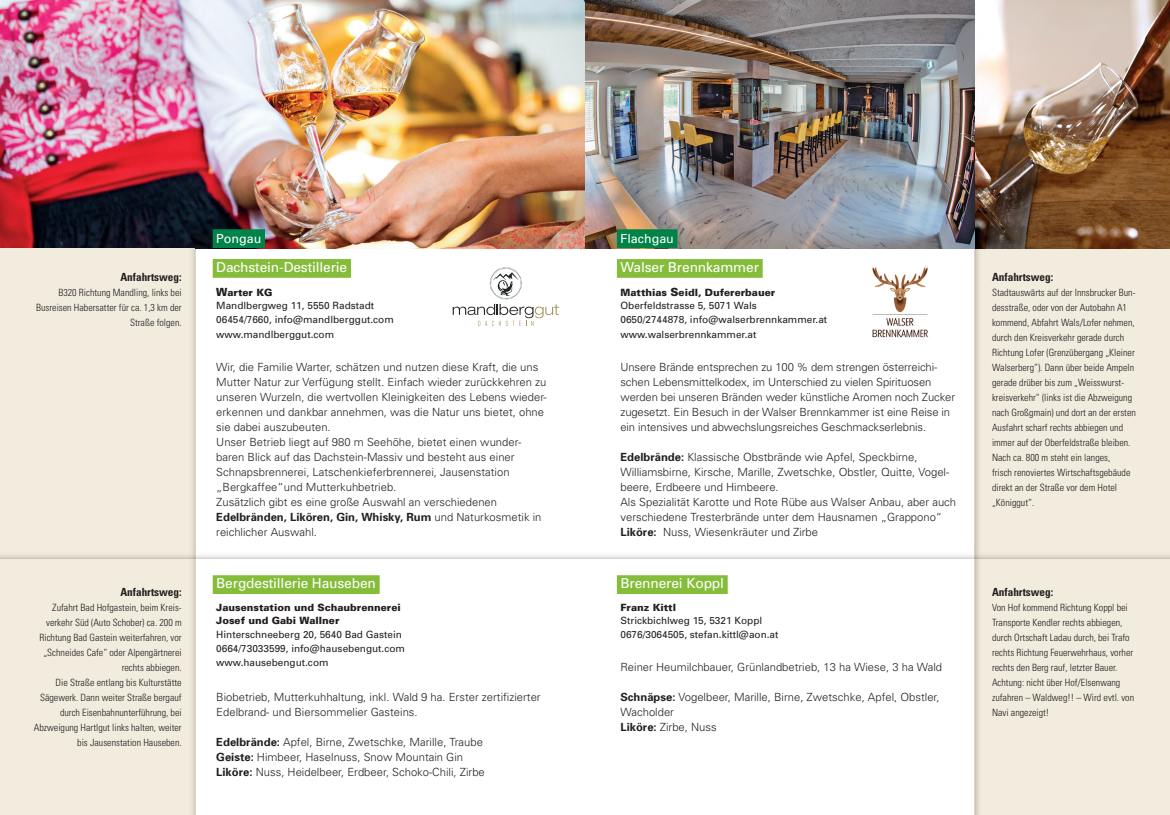
<style>
.page{position:relative;width:1170px;height:815px;background:#fff}
.page>*{position:absolute;margin:0;border:0;box-sizing:border-box;transform-origin:0 0}
.t1{font:13.75px "Univers";letter-spacing:-.01em;color:#fff}
.t2{font:12.5px "Univers";color:#fff}
.t3{font:300 11.25px/15px "Univers";color:#231f20}
.t4{font:700 condensed 11.25px "Univers";color:#231f20}
.t5{font:300 condensed 10px/15px "Univers";color:#231f20;text-align:right}
.t6{font:10px/13.8px "Univers";color:#231f20}
.t7{font:900 10px/13.8px "Univers";color:#231f20}
.s1{font-weight:900;font-size:11.25px}
.s2{font-weight:900}
.s3{font-weight:700}
</style>
<div class="page">
<img style="left:0;top:0;width:585px;height:248px">
<div style="left:974px;top:243px;width:195px;height:572px;background:#f1ecdd"></div>
<div style="left:213px;top:229px;width:52px;height:19px;background:#008348"></div>
<div style="left:213px;top:259px;width:138px;height:19px;background:#85bd3b"></div>
<div style="left:213px;top:575px;width:166px;height:19px;background:#85bd3b"></div>
<svg style="left:974px;top:248px;width:11px;height:567px"></svg>
<div style="left:0;top:248px;width:195px;height:567px;background:#f1ecdd"></div>
<svg style="left:184px;top:248px;width:11px;height:567px"></svg>
<svg style="left:585px;top:547px;width:584px;height:11px"></svg>
<svg style="left:0;top:547px;width:585px;height:11px"></svg>
<svg style="left:452px;top:267px;width:107px;height:59px"></svg>
<img style="left:585px;top:0;width:389px;height:248px">
<img style="left:974px;top:0;width:195px;height:248px">
<div style="left:617px;top:229px;width:60px;height:19px;background:#008348"></div>
<div style="left:617px;top:259px;width:145px;height:19px;background:#85bd3b"></div>
<div style="left:617px;top:575px;width:110px;height:19px;background:#85bd3b"></div>
<img style="left:872px;top:267px;width:56px;height:71px">
<p class="t4" style="left:120px;top:270px;width:63px">Anfahrtsweg:</p>
<p class="t5" style="left:36px;top:285px;width:147px">B320 Richtung Mandling, links bei<br>Busreisen Habersatter für ca. 1,3 km der<br>Straße folgen.</p>
<p class="t4" style="left:120px;top:585px;width:63px">Anfahrtsweg:</p>
<p class="t5" style="left:34px;top:600px;width:149px">Zufahrt Bad Hofgastein, beim Kreis&shy;verkehr Süd (Auto Schober) ca. 200 m Richtung Bad Gastein weiterfahren, vor „Schneides Cafe“ oder Alpengärtnerei rechts abbiegen.<br>Die Straße entlang bis Kulturstätte Sägewerk. Dann weiter Straße bergauf durch Eisenbahnunterführung, bei Abzweigung Hartlgut links halten, weiter bis Jausenstation Hauseben.</p>
<p class="t2" style="left:216px;top:230px;width:47px">Pongau</p>
<p class="t1" style="left:216px;top:259px;width:132px">Dachstein-Destillerie</p>
<p class="t6" style="left:216px;top:285px;width:179px"><span class="s1">W</span><span class="s2">arter KG<br></span>Mandlbergweg 11, 5550 Radstadt<br>06454/7660, info@mandlberggut.com</p>
<p class="t6" style="left:216px;top:328px;width:119px">www.mandlberggut.com</p>
<p class="t3" style="left:216px;top:359px;width:332px">Wir, die Familie Warter, schätzen und nutzen diese Kraft, die uns Mutter Natur zur Verfügung stellt. Einfach wieder zurückkehren zu unseren Wurzeln, die wertvollen Kleinigkeiten des Lebens wieder&shy;erkennen und dankbar annehmen, was die Natur uns bietet, ohne sie dabei auszubeuten.<br>Unser Betrieb liegt auf 980 m Seehöhe, bietet einen wunder&shy;baren Blick auf das Dachstein-Massiv und besteht aus einer Schnapsbrennerei, Latschenkieferbrennerei, Jausenstation „Bergkaffee“und Mutterkuhbetrieb.<br>Zusätzlich gibt es eine große Auswahl an verschiedenen <span class="s3">Edelbränden, Likören, Gin, Whisky, Rum</span> und Naturkosmetik in reichlicher Auswahl.</p>
<p class="t1" style="left:216px;top:575px;width:161px">Bergdestillerie Hauseben</p>
<p class="t7" style="left:216px;top:600px;width:186px">Jausenstation und Schaubrennerei<br>Josef und Gabi Wallner</p>
<p class="t6" style="left:216px;top:627px;width:190px">Hinterschneeberg 20, 5640 Bad Gastein<br>0664/73033599, info@hausebengut.com www.hausebengut.com</p>
<p class="t3" style="left:216px;top:689px;width:326px">Biobetrieb, Mutterkuhhaltung, inkl. Wald 9 ha. Erster zertifizierter<br>Edelbrand- und Biersommelier Gasteins.</p>
<p class="t3" style="left:216px;top:734px;width:270px"><span class="s3">Edelbrände:</span> Apfel, Birne, Zwetschke, Marille, Traube<br><span class="s3">Geiste:</span> Himbeer, Haselnuss, Snow Mountain Gin<br><span class="s3">Liköre:</span> Nuss, Heidelbeer, Erdbeer, Schoko-Chili, Zirbe</p>
<p class="t2" style="left:620px;top:230px;width:55px">Flachgau</p>
<p class="t1" style="left:620px;top:259px;width:140px">Walser Brennkammer</p>
<p class="t6" style="left:620px;top:285px;width:208px"><span class="s2">Matthias</span> <span class="s1">S</span><span class="s2">eidl, Dufererbauer<br></span>Oberfeldstrasse 5, 5071 Wals<br>0650/2744878, info@walserbrennkammer.at</p>
<p class="t6" style="left:620px;top:328px;width:137px">www.walserbrennkammer.at</p>
<p class="t3" style="left:620px;top:359px;width:336px">Unsere Brände entsprechen zu 100 % dem strengen österreichi&shy;schen Lebensmittelkodex, im Unterschied zu vielen Spirituosen werden bei unseren Bränden weder künstliche Aromen noch Zucker zugesetzt. Ein Besuch in der Walser Brennkammer ist eine Reise in ein intensives und abwechslungsreiches Geschmackserlebnis.</p>
<p class="t3" style="left:620px;top:449px;width:337px"><span class="s3">Edelbrände:</span> Klassische Obstbrände wie Apfel, Speckbirne, Williamsbirne, Kirsche, Marille, Zwetschke, Obstler, Quitte, Vogel&shy;beere, Erdbeere und Himbeere.<br>Als Spezialität Karotte und Rote Rübe aus Walser Anbau, aber auch verschiedene Tresterbrände unter dem Hausnamen „Grappono“ <span class="s3">Liköre:</span> Nuss, Wiesenkräuter und Zirbe</p>
<p class="t1" style="left:620px;top:575px;width:105px">Brennerei Koppl</p>
<p class="t7" style="left:620px;top:600px;width:57px">Franz Kittl</p>
<p class="t6" style="left:620px;top:614px;width:159px">Strickbichlweg 15, 5321 Koppl<br>0676/3064505, stefan.kittl@aon.at</p>
<p class="t3" style="left:620px;top:659px;width:323px">Reiner Heumilchbauer, Grünlandbetrieb, 13 ha Wiese, 3 ha Wald</p>
<p class="t3" style="left:620px;top:689px;width:321px"><span class="s3">Schnäpse:</span> Vogelbeer, Marille, Birne, Zwetschke, Apfel, Obstler,<br>Wacholder<br><span class="s3">Liköre:</span> Zirbe, Nuss</p>
<p class="t4" style="left:991px;top:270px;width:63px">Anfahrtsweg:</p>
<p class="t5" style="left:991px;top:285px;width:145px;text-align:left">Stadtauswärts auf der Innsbrucker Bun&shy;desstraße, oder von der Autobahn A1 kommend, Abfahrt Wals/Lofer nehmen, durch den Kreisverkehr gerade durch Richtung Lofer (Grenzübergang „Kleiner Walserberg“). Dann über beide Ampeln gerade drüber bis zum „Weisswurst&shy;kreisverkehr“ (links ist die Abzweigung nach Großgmain) und dort an der ersten Ausfahrt scharf rechts abbiegen und immer auf der Oberfeldstraße bleiben.<br>Nach ca. 800 m steht ein langes,<br>frisch renoviertes Wirtschaftsgebäude direkt an der Straße vor dem Hotel „Königgut“.</p>
<p class="t4" style="left:991px;top:585px;width:63px">Anfahrtsweg:</p>
<p class="t5" style="left:991px;top:600px;width:143px;text-align:left">Von Hof kommend Richtung Koppl bei Transporte Kendler rechts abbiegen, durch Ortschaft Ladau durch, bei Trafo rechts Richtung Feuerwehrhaus, vorher rechts den Berg rauf, letzter Bauer.<br>Achtung: nicht über Hof/Elsenwang zufahren – Waldweg!! – Wird evtl. von Navi angezeigt!</p>
</div>
